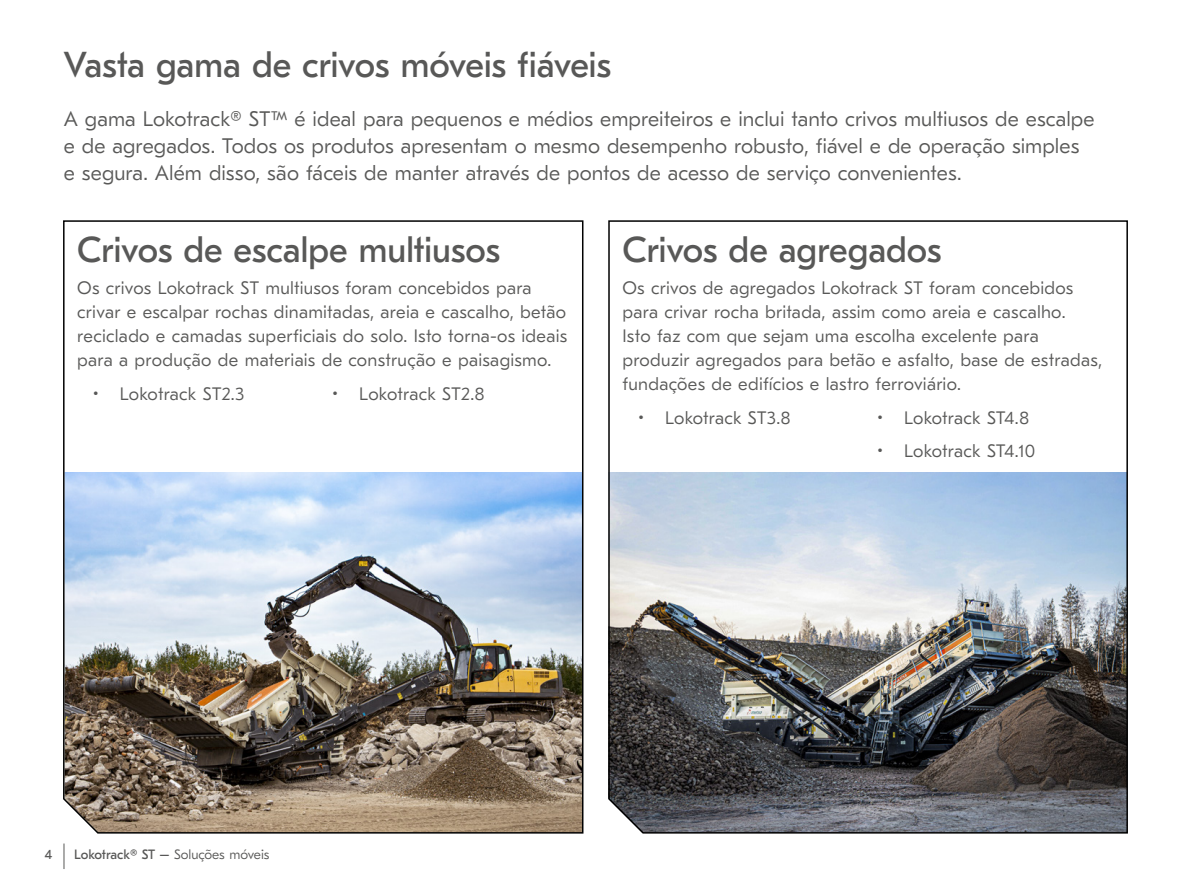
<style>
.page{position:relative;width:1191px;height:893px;background:#fff}
.page>*{position:absolute;margin:0;border:0;box-sizing:border-box;transform-origin:0 0}
.t1{font:36px "GT Eesti Pro Text";letter-spacing:-.01em;color:#585857}
.t2{font:300 21px/27px "GT Eesti Pro Text";letter-spacing:.005em;color:#585857}
.t3{font:300 18px/24px "GT Eesti Pro Text";letter-spacing:.015em;color:#585857}
.t4{font:300 13.5px "GT Eesti Pro Text";color:#585857}
.t5{font:13.5px "GT Eesti Pro Text";color:#585857}
.s1{font-weight:400}
</style>
<div class="page">
<img style="left:63px;top:220px;width:521px;height:614px">
<img style="left:608px;top:220px;width:520px;height:614px">
<svg style="left:64px;top:843px;width:1px;height:26px"></svg>
<h1 class="t1" style="left:64px;top:45px;width:549px">Vasta gama de crivos móveis fiáveis</h1>
<p class="t2" style="left:64px;top:106px;width:1032px">A gama Lokotrack® ST™ é ideal para pequenos e médios empreiteiros e inclui tanto crivos multiusos de escalpe e de agregados. Todos os produtos apresentam o mesmo desempenho robusto, fiável e de operação simples e segura. Além disso, são fáceis de manter através de pontos de acesso de serviço convenientes.</p>
<h1 class="t1" style="left:77px;top:229px;width:424px">Crivos de escalpe multiusos</h1>
<p class="t3" style="left:77px;top:276px;width:491px">Os crivos Lokotrack ST multiusos foram concebidos para crivar e escalpar rochas dinamitadas, areia e cascalho, betão reciclado e camadas superficiais do solo. Isto torna-os ideais para a produção de materiais de construção e paisagismo.</p>
<p class="t3" style="left:93px;top:382px;width:153px">• Lokotrack ST2.3</p>
<p class="t3" style="left:332px;top:382px;width:154px">• Lokotrack ST2.8</p>
<h1 class="t1" style="left:622px;top:229px;width:321px">Crivos de agregados</h1>
<p class="t3" style="left:622px;top:276px;width:481px">Os crivos de agregados Lokotrack ST foram concebidos para crivar rocha britada, assim como areia e cascalho.<br>Isto faz com que sejam uma escolha excelente para produzir agregados para betão e asfalto, base de estradas, fundações de edifícios e lastro ferroviário.</p>
<p class="t3" style="left:638px;top:406px;width:154px">• Lokotrack ST3.8</p>
<p class="t3" style="left:877px;top:406px;width:153px">• Lokotrack ST4.8</p>
<p class="t3" style="left:877px;top:439px;width:160px">• Lokotrack ST4.10</p>
<p class="t5" style="left:45px;top:847px;width:9px">4</p>
<p class="t4" style="left:74px;top:847px;width:197px"><span class="s1">Lokotrack® ST –</span> Soluções móveis</p>
</div>
